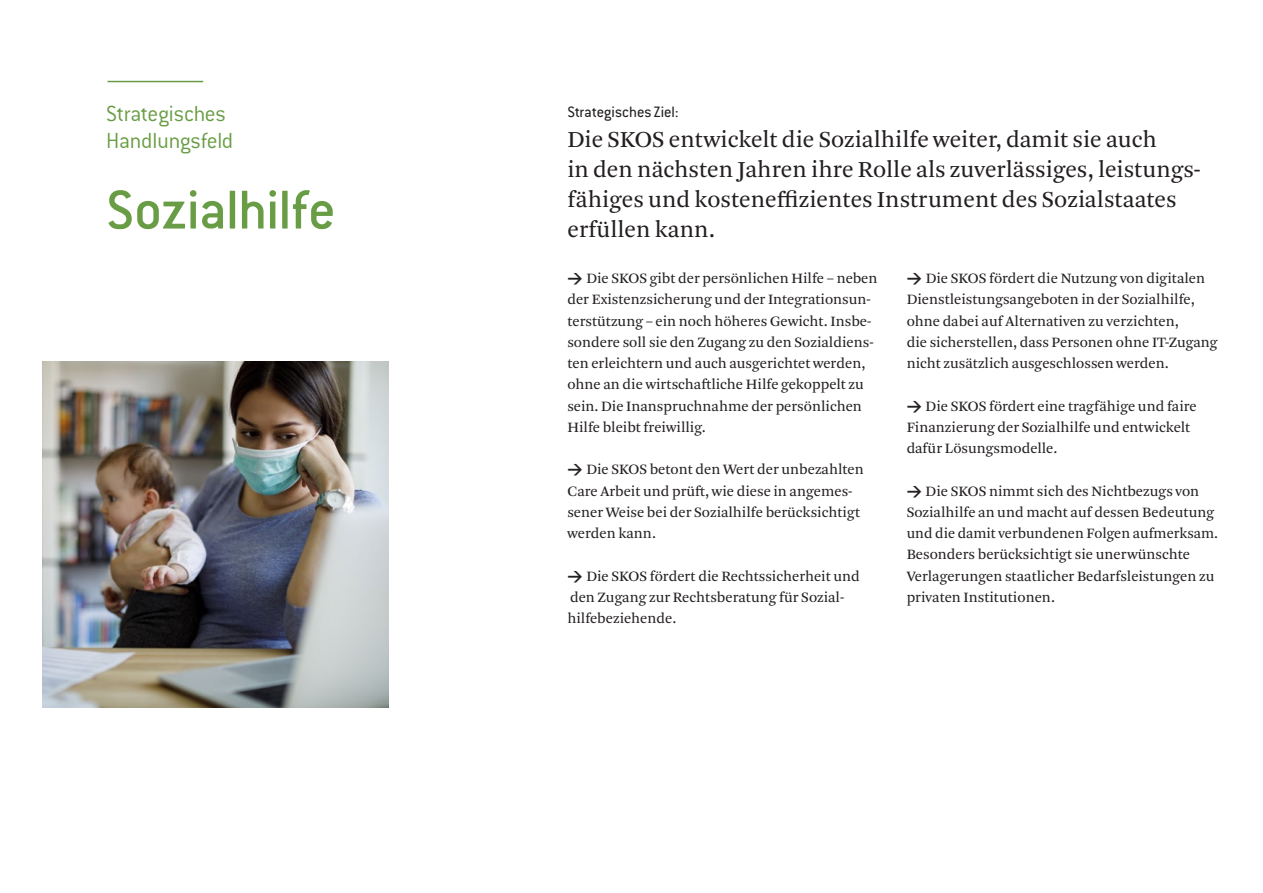
<style>
.page{position:relative;width:1263px;height:893px;background:#fff}
.page>*{position:absolute;margin:0;border:0;box-sizing:border-box;transform-origin:0 0}
.t1{font:500 60px "Conduit ITC Std";letter-spacing:-.015em;color:#699d45}
.t2{font:24px/30px "Arnhem Pro Blond";color:#231f20}
.t3{font:300 24px/27px "Conduit ITC Std";letter-spacing:-.015em;color:#699d45}
.t4{font:16.5px "Conduit ITC Std";letter-spacing:.01em;color:#231f20}
.t5{font:15px/21.3px "Arnhem Pro Blond";color:#231f20}
.s1{font-family:"DINOT";font-weight:700}
</style>
<div class="page">
<hr style="left:108px;top:81px;width:95px;height:1px;background:#699d45">
<img style="left:43px;top:361px;width:345px;height:346px">
<h2 class="t3" style="left:106px;top:100px;width:128px">Strategisches<br>Handlungsfeld</h2>
<p class="t4" style="left:567px;top:102px;width:112px">Strategisches Ziel:</p>
<h2 class="t2" style="left:567px;top:125px;width:635px">Die SKOS entwickelt die Sozialhilfe weiter, damit sie auch<br>in den nächsten Jahren ihre Rolle als zuverlässiges, leistungs&shy;fähiges und kosteneffizientes Instrument des Sozialstaates erfüllen kann.</h2>
<p class="t5" style="left:567px;top:268px;width:312px"><span class="s1">→</span> Die SKOS gibt der persönlichen Hilfe – neben der Existenzsicherung und der Integrationsun&shy;terstützung – ein noch höheres Gewicht. Insbe&shy;sondere soll sie den Zugang zu den Sozialdiens&shy;ten erleichtern und auch ausgerichtet werden, ohne an die wirtschaftliche Hilfe gekoppelt zu sein. Die Inanspruchnahme der persönlichen Hilfe bleibt freiwillig.</p>
<p class="t5" style="left:567px;top:459px;width:298px"><span class="s1">→</span> Die SKOS betont den Wert der unbezahlten Care Arbeit und prüft, wie diese in angemes&shy;sener Weise bei der Sozialhilfe berücksichtigt werden kann.</p>
<p class="t5" style="left:567px;top:565px;width:294px"><span class="s1">→</span> Die SKOS fördert die Rechtssicherheit und den Zugang zur Rechtsberatung für Sozial&shy;hilfebeziehende.</p>
<h1 class="t1" style="left:106px;top:174px;width:231px">Sozialhilfe</h1>
<p class="t5" style="left:907px;top:268px;width:312px"><span class="s1">→</span> Die SKOS fördert die Nutzung von digitalen Dienstleistungsangeboten in der Sozialhilfe, ohne dabei auf Alternativen zu verzichten,<br>die sicherstellen, dass Personen ohne IT-Zugang nicht zusätzlich ausgeschlossen werden.</p>
<p class="t5" style="left:907px;top:395px;width:292px"><span class="s1">→</span> Die SKOS fördert eine tragfähige und faire<br>Finanzierung der Sozialhilfe und entwickelt dafür Lösungsmodelle.</p>
<p class="t5" style="left:907px;top:480px;width:313px"><span class="s1">→</span> Die SKOS nimmt sich des Nichtbezugs von Sozialhilfe an und macht auf dessen Bedeutung und die damit verbundenen Folgen aufmerksam.<br>Besonders berücksichtigt sie unerwünschte Verlagerungen staatlicher Bedarfsleistungen zu privaten Institutionen.</p>
</div>
